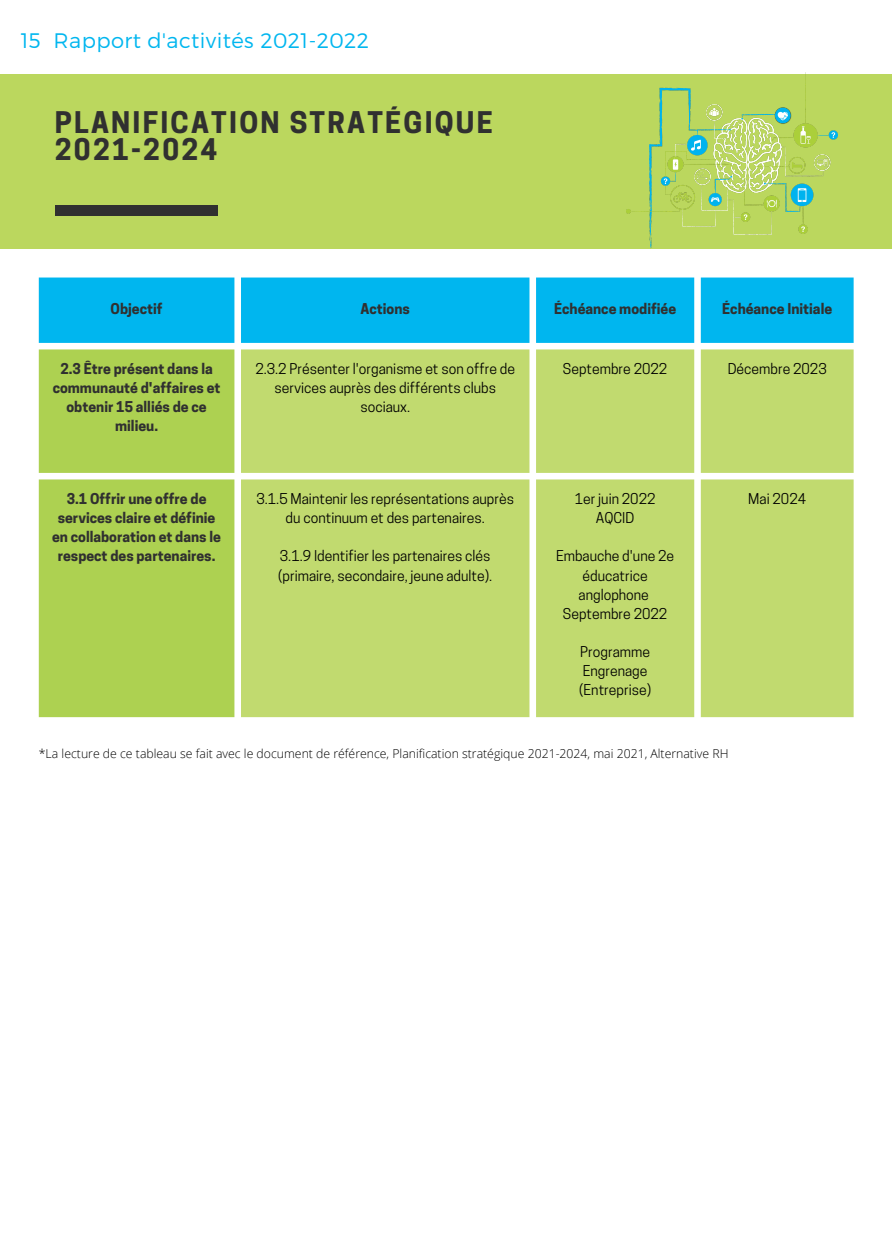
<style>
.page{position:relative;width:892px;height:1260px;background:#fff}
.page>*{position:absolute;margin:0;border:0;box-sizing:border-box;transform-origin:0 0}
.t1{font:700 28px/26.9px "Cooper Hewitt";letter-spacing:.08em;color:#303030}
.t2{font:300 21px "Montserrat";letter-spacing:.02em;color:#00b6ef}
.t3{font:14px/19.1px "Cooper Hewitt";color:#000;text-align:center}
.t4{font:700 14px/19.1px "Cooper Hewitt";color:#303030;text-align:center}
.t5{font:300 12.25px "Open Sans";color:#000}
</style>
<div class="page">
<div style="left:0;top:74px;width:891px;height:175px;background:#bbd75e"></div>
<div style="left:55px;top:206px;width:163px;height:10px;background:#303030"></div>
<img style="left:626px;top:72px;width:211px;height:177px">
<div style="left:39px;top:278px;width:814px;height:65px;background:#00b6ef"></div>
<div style="left:39px;top:349px;width:195px;height:368px;background:#add151"></div>
<div style="left:241px;top:349px;width:612px;height:368px;background:#c1da6f"></div>
<h2 class="t2" style="left:21px;top:26px;width:349px">15 Rapport d'activités 2021-2022</h2>
<h1 class="t1" style="left:55px;top:113px;width:439px">PLANIFICATION STRATÉGIQUE<br>2021-2024</h1>
<p class="t4" style="left:111px;top:301px;width:53px">Objectif</p>
<p class="t4" style="left:360px;top:301px;width:51px">Actions</p>
<p class="t4" style="left:554px;top:301px;width:123px">Échéance modifiée</p>
<p class="t4" style="left:722px;top:301px;width:111px">Échéance Initiale</p>
<p class="t4" style="left:53px;top:361px;width:169px">2.3 Être présent dans la communauté d'affaires et obtenir 15 alliés de ce milieu.</p>
<p class="t3" style="left:255px;top:361px;width:261px">2.3.2 Présenter l'organisme et son offre de services auprès des différents clubs sociaux.</p>
<p class="t3" style="left:562px;top:361px;width:106px">Septembre 2022</p>
<p class="t3" style="left:727px;top:361px;width:100px">Décembre 2023</p>
<p class="t4" style="left:52px;top:491px;width:170px">3.1 Offrir une offre de services claire et définie en collaboration et dans le respect des partenaires.</p>
<p class="t3" style="left:256px;top:491px;width:259px">3.1.5 Maintenir les représentations auprès du continuum et des partenaires.</p>
<p class="t3" style="left:278px;top:548px;width:216px;text-align:left">3.1.9 Identifier les partenaires clés (primaire, secondaire, jeune adulte).</p>
<p class="t3" style="left:574px;top:491px;width:82px">1er juin 2022<br>AQCID</p>
<p class="t3" style="left:556px;top:548px;width:119px">Embauche d'une 2e éducatrice anglophone<br>Septembre 2022</p>
<p class="t3" style="left:579px;top:644px;width:73px;text-align:left">Programme<br>Engrenage (Entreprise)</p>
<p class="t5" style="left:39px;top:745px;width:691px">*La lecture de ce tableau se fait avec le document de référence, Planification stratégique 2021-2024, mai 2021, Alternative RH</p>
<p class="t3" style="left:748px;top:491px;width:59px">Mai 2024</p>
</div>
